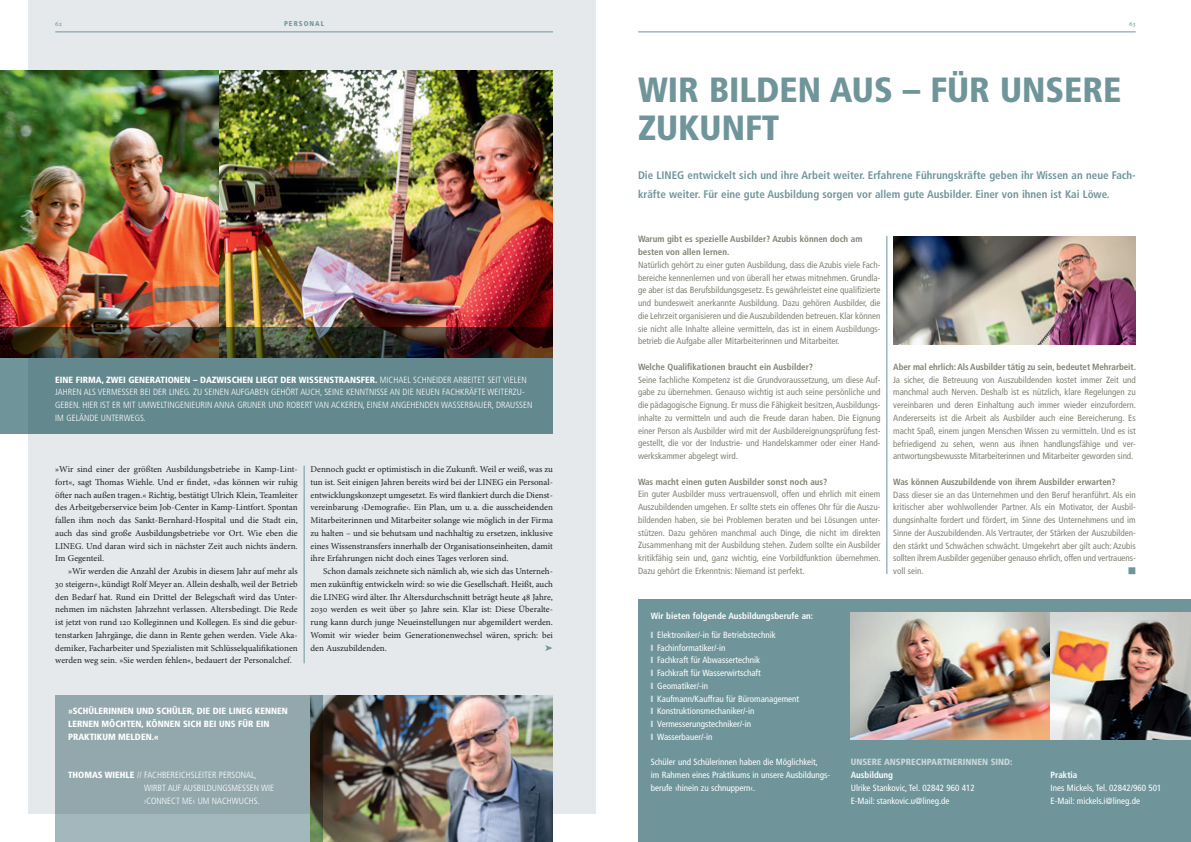
<style>
.page{position:relative;width:1191px;height:842px;background:#fff}
.page>*{position:absolute;margin:0;border:0;box-sizing:border-box;transform-origin:0 0}
.t1{font:900 condensed 35px/38.3px "Frutiger";color:#6f959b}
.t2{font:700 condensed 11px/19.1px "Frutiger";color:#6f959b}
.t3{font:condensed 9px/12.8px "Frutiger";color:#828173;text-align:justify}
.t4{font:9px/12.8px "Minion Pro";color:#231f20;text-align:justify}
.t5{font:condensed 9px/12.8px "Frutiger";color:#fff}
.t6{font:300 condensed 9px/12.8px "Frutiger";color:#fff}
.t7{font:700 condensed 9px/12.8px "Frutiger";color:#828173}
.t8{font:900 condensed 9px/12.8px "Frutiger";color:#fff}
.t9{font:700 condensed 9px/19.1px "Frutiger";color:#fff}
.t10{font:900 condensed 9px "Frutiger";color:#ccd7da}
.t11{font:8.5px "Button Bonus Square Negative";color:#6f959b}
.t12{font:900 condensed 7px "Frutiger";letter-spacing:.15em;color:#6f959b}
.t13{font:7px "Minion Pro";color:#6f959b}
.s1{font-weight:900}
.s2{color:#ccd7da}
.s3{font-weight:400}
</style>
<div class="page">
<div style="left:28px;top:0;width:567px;height:814px;background:#e5e9eb"></div>
<hr style="left:55px;top:32px;width:498px;height:1px;background:#6f959b">
<hr style="left:638px;top:32px;width:497px;height:1px;background:#6f959b">
<img style="left:0;top:70px;width:219px;height:257px">
<img style="left:219px;top:70px;width:334px;height:257px">
<div style="left:638px;top:600px;width:553px;height:242px;background:#6f959b"></div>
<img style="left:850px;top:612px;width:200px;height:128px">
<img style="left:1050px;top:612px;width:141px;height:128px">
<img style="left:893px;top:236px;width:242px;height:108px">
<svg style="left:0;top:327px;width:553px;height:107px;background:#576e6f"></svg>
<img style="left:323px;top:695px;width:230px;height:147px">
<svg style="left:55px;top:695px;width:268px;height:147px;background:#91a5a9"></svg>
<hr style="left:304px;top:466px;width:1px;height:197px;background:#6f959b">
<hr style="left:886px;top:236px;width:1px;height:338px;background:#6f959b">
<p class="t13" style="left:55px;top:19px;width:8px">62</p>
<p class="t12" style="left:284px;top:19px;width:42px">PERSONAL</p>
<p class="t13" style="left:1129px;top:19px;width:8px">63</p>
<p class="t6" style="left:55px;top:373px;width:478px"><span class="s1">EINE FIRMA, ZWEI GENERATIONEN – DAZWISCHEN LIEGT DER WISSENSTRANSFER.</span> MICHAEL SCHNEIDER ARBEITET SEIT VIELEN JAHREN ALS VERMESSER BEI DER LINEG. ZU SEINEN AUFGABEN GEHÖRT AUCH, SEINE KENNTNISSE AN DIE NEUEN FACHKRÄFTE WEITERZU-GEBEN. HIER IST ER MIT UMWELTINGENIEURIN ANNA GRUNER UND ROBERT VAN ACKEREN, EINEM ANGEHENDEN WASSERBAUER, DRAUSSEN IM GELÄNDE UNTERWEGS.</p>
<p class="t4" style="left:55px;top:463px;width:244px">»Wir sind einer der größten Ausbildungsbetriebe in Kamp-Lint&shy;fort«, sagt Thomas Wiehle. Und er findet, »das können wir ruhig öfter nach außen tragen.« Richtig, bestätigt Ulrich Klein, Teamleiter des Arbeitgeberservice beim Job-Center in Kamp-Lintfort. Spontan fallen ihm noch das Sankt-Bernhard-Hospital und die Stadt ein, auch das sind große Ausbildungsbetriebe vor Ort. Wie eben die LINEG. Und daran wird sich in nächster Zeit auch nichts ändern.<br>Im Gegenteil.</p>
<p class="t4" style="left:55px;top:565px;width:244px;text-indent:13px">»Wir werden die Anzahl der Azubis in diesem Jahr auf mehr als 30 steigern«, kündigt Rolf Meyer an. Allein deshalb, weil der Betrieb den Bedarf hat. Rund ein Drittel der Belegschaft wird das Unter&shy;nehmen im nächsten Jahrzehnt verlassen. Altersbedingt. Die Rede ist jetzt von rund 120 Kolleginnen und Kollegen. Es sind die gebur&shy;tenstarken Jahrgänge, die dann in Rente gehen werden. Viele Aka&shy;demiker, Facharbeiter und Spezialisten mit Schlüsselqualifikationen werden weg sein. »Sie werden fehlen«, bedauert der Personalchef.</p>
<p class="t4" style="left:310px;top:463px;width:244px">Dennoch guckt er optimistisch in die Zukunft. Weil er weiß, was zu tun ist. Seit einigen Jahren bereits wird bei der LINEG ein Personal&shy;entwicklungskonzept umgesetzt. Es wird flankiert durch die Dienst&shy;vereinbarung ›Demografie‹. Ein Plan, um u. a. die ausscheidenden Mitarbeiterinnen und Mitarbeiter solange wie möglich in der Firma zu halten – und sie behutsam und nachhaltig zu ersetzen, inklusive eines Wissenstransfers innerhalb der Organisationseinheiten, damit ihre Erfahrungen nicht doch eines Tages verloren sind.</p>
<p class="t4" style="left:310px;top:565px;width:244px;text-indent:13px">Schon damals zeichnete sich nämlich ab, wie sich das Unterneh&shy;men zukünftig entwickeln wird: so wie die Gesellschaft. Heißt, auch die LINEG wird älter. Ihr Altersdurchschnitt beträgt heute 48 Jahre, 2030 werden es weit über 50 Jahre sein. Klar ist: Diese Überalte&shy;rung kann durch junge Neueinstellungen nur abgemildert werden.<br>Womit wir wieder beim Generationenwechsel wären, sprich: bei den Auszubildenden.</p>
<p class="t8" style="left:68px;top:705px;width:221px">»SCHÜLERINNEN UND SCHÜLER, DIE DIE LINEG KENNEN<br>LERNEN MÖCHTEN, KÖNNEN SICH BEI UNS FÜR EIN<br>PRAKTIKUM MELDEN.«</p>
<p class="t6" style="left:144px;top:769px;width:131px;text-indent:-76px"><span class="s1">THOMAS WIEHLE</span> // FACHBEREICHSLEITER PERSONAL,<br>WIRBT AUF AUSBILDUNGSMESSEN WIE ›CONNECT ME‹ UM NACHWUCHS.</p>
<h1 class="t1" style="left:638px;top:71px;width:485px">WIR BILDEN AUS – FÜR UNSERE<br>ZUKUNFT</h1>
<p class="t2" style="left:638px;top:165px;width:499px">Die LINEG entwickelt sich und ihre Arbeit weiter. Erfahrene Führungskräfte geben ihr Wissen an neue Fach&shy;kräfte weiter. Für eine gute Ausbildung sorgen vor allem gute Ausbilder. Einer von ihnen ist Kai Löwe.</p>
<p class="t7" style="left:638px;top:233px;width:226px">Warum gibt es spezielle Ausbilder? Azubis können doch am besten von allen lernen.</p>
<p class="t3" style="left:638px;top:258px;width:244px">Natürlich gehört zu einer guten Ausbildung, dass die Azubis viele Fach&shy;bereiche kennenlernen und von überall her etwas mitnehmen. Grundla&shy;ge aber ist das Berufsbildungsgesetz. Es gewährleistet eine qualifizierte und bundesweit anerkannte Ausbildung. Dazu gehören Ausbilder, die die Lehrzeit organisieren und die Auszubildenden betreuen. Klar können sie nicht alle Inhalte alleine vermitteln, das ist in einem Ausbildungs&shy;betrieb die Aufgabe aller Mitarbeiterinnen und Mitarbeiter.</p>
<p class="t7" style="left:638px;top:360px;width:177px">Welche Qualifikationen braucht ein Ausbilder?</p>
<p class="t3" style="left:638px;top:373px;width:244px">Seine fachliche Kompetenz ist die Grundvoraussetzung, um diese Auf&shy;gabe zu übernehmen. Genauso wichtig ist auch seine persönliche und die pädagogische Eignung. Er muss die Fähigkeit besitzen, Ausbildungs&shy;inhalte zu vermitteln und auch die Freude daran haben. Die Eignung einer Person als Ausbilder wird mit der Ausbildereignungsprüfung fest&shy;gestellt, die vor der Industrie- und Handelskammer oder einer Hand&shy;werkskammer abgelegt wird.</p>
<p class="t7" style="left:638px;top:475px;width:191px">Was macht einen guten Ausbilder sonst noch aus?</p>
<p class="t3" style="left:638px;top:488px;width:244px">Ein guter Ausbilder muss vertrauensvoll, offen und ehrlich mit einem Auszubildenden umgehen. Er sollte stets ein offenes Ohr für die Auszu&shy;bildenden haben, sie bei Problemen beraten und bei Lösungen unter&shy;stützen. Dazu gehören manchmal auch Dinge, die nicht im direkten Zusammenhang mit der Ausbildung stehen. Zudem sollte ein Ausbilder kritikfähig sein und, ganz wichtig, eine Vorbildfunktion übernehmen.<br>Dazu gehört die Erkenntnis: Niemand ist perfekt.</p>
<p class="t7" style="left:893px;top:360px;width:244px">Aber mal ehrlich: Als Ausbilder tätig zu sein, bedeutet Mehrarbeit.</p>
<p class="t3" style="left:893px;top:373px;width:244px">Ja sicher, die Betreuung von Auszubildenden kostet immer Zeit und manchmal auch Nerven. Deshalb ist es nützlich, klare Regelungen zu vereinbaren und deren Einhaltung auch immer wieder einzufordern.<br>Andererseits ist die Arbeit als Ausbilder auch eine Bereicherung. Es macht Spaß, einem jungen Menschen Wissen zu vermitteln. Und es ist befriedigend zu sehen, wenn aus ihnen handlungsfähige und ver&shy;antwortungsbewusste Mitarbeiterinnen und Mitarbeiter geworden sind.</p>
<p class="t7" style="left:893px;top:475px;width:224px">Was können Auszubildende von ihrem Ausbilder erwarten?</p>
<p class="t3" style="left:893px;top:488px;width:244px">Dass dieser sie an das Unternehmen und den Beruf heranführt. Als ein kritischer aber wohlwollender Partner. Als ein Motivator, der Ausbil&shy;dungsinhalte fordert und fördert, im Sinne des Unternehmens und im Sinne der Auszubildenden. Als Vertrauter, der Stärken der Auszubilden&shy;den stärkt und Schwächen schwächt. Umgekehrt aber gilt auch: Azubis sollten ihrem Ausbilder gegenüber genauso ehrlich, offen und vertrauens&shy;voll sein.</p>
<p class="t11" style="left:1127px;top:567px;width:10px">}</p>
<p class="t9" style="left:651px;top:606px;width:164px">Wir bieten folgende Ausbildungsberufe an: <span class="s2">❙</span> <span class="s3">Elektroniker/-in für Betriebstechnik</span></p>
<p class="t5" style="left:651px;top:641px;width:150px"><span class="s2">❙</span> Fachinformatiker/-in<br><span class="s2">❙</span> Fachkraft für Abwassertechnik<br><span class="s2">❙</span> Fachkraft für Wasserwirtschaft<br><span class="s2">❙</span> Geomatiker/-in<br><span class="s2">❙</span> Kaufmann/Kauffrau für Büromanagement <span class="s2">❙</span> Konstruktionsmechaniker/-in<br><span class="s2">❙</span> Vermesserungstechniker/-in<br><span class="s2">❙</span> Wasserbauer/-in</p>
<p class="t5" style="left:651px;top:756px;width:181px">Schüler und Schülerinnen haben die Möglichkeit,<br>im Rahmen eines Praktikums in unsere Ausbildungs&shy;berufe ›hinein zu schnuppern‹.</p>
<p class="t10" style="left:850px;top:757px;width:163px">UNSERE ANSPRECHPARTNERINNEN SIND:</p>
<p class="t9" style="left:850px;top:765px;width:44px">Ausbildung</p>
<p class="t5" style="left:850px;top:781px;width:126px">Ulrike Stankovic, Tel. 02842 960 412<br>E-Mail: stankovic.u@lineg.de</p>
<p class="t9" style="left:1050px;top:765px;width:28px">Praktia</p>
<p class="t5" style="left:1050px;top:781px;width:112px">Ines Mickels, Tel. 02842/960 501<br>E-Mail: mickels.i@lineg.de</p>
</div>
